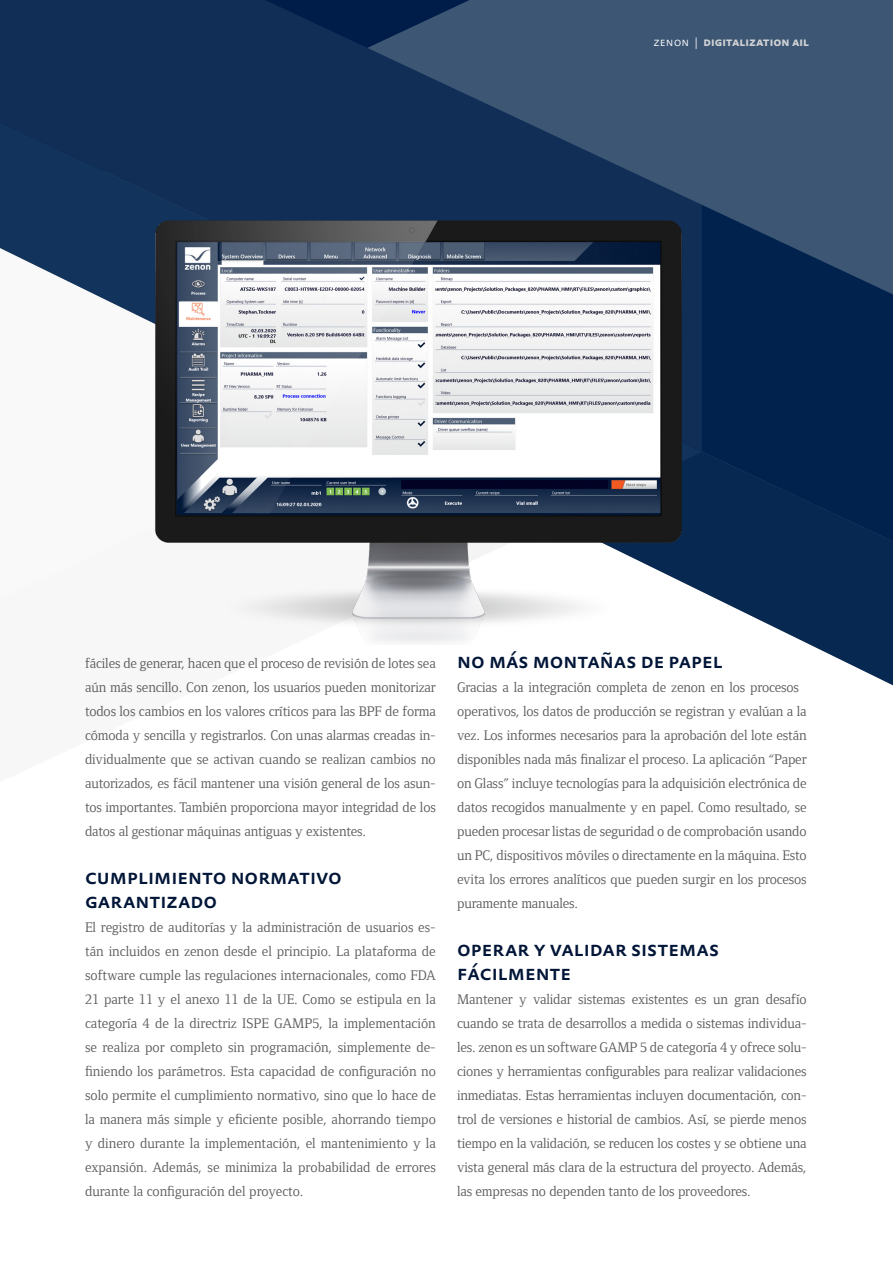
<style>
.page{position:relative;width:893px;height:1263px;background:#fff}
.page>*{position:absolute;margin:0;border:0;box-sizing:border-box;transform-origin:0 0}
.subheadlines_in_copy{font:500 21px/24px "DTL Prokyon TOT Caps";color:#001537}
.copy_justified{font:14.25px/24px "Foundry Form Serif";letter-spacing:-.01em;color:#57585a;text-align:justify}
.t1{font:700 12px "DTL Prokyon TOT Caps";letter-spacing:.005em;color:#d1d2d4}
.s1{font-weight:300;color:#fff}
</style>
<div class="page">
<div style="left:702px;top:0;width:179px;height:205px;background:#3c5674"></div>
<svg style="left:710px;top:205px;width:183px;height:247px;background:#0b2b53"></svg>
<svg style="left:710px;top:452px;width:183px;height:233px;fill:#072851"></svg>
<svg style="left:0;top:0;width:702px;height:283px;background:#1e3b5f"></svg>
<svg style="left:71px;top:283px;width:56px;height:28px"></svg>
<img style="left:127px;top:178px;width:583px;height:465px">
<p class="t1" style="left:654px;top:34px;width:145px"><span class="s1">zenon |</span> Digitalization AIL</p>
<p class="copy_justified" style="left:85px;top:651px;width:352px">fáciles de generar, hacen que el proceso de revisión de lotes sea aún más sencillo. Con zenon, los usuarios pueden monitorizar todos los cambios en los valores críticos para las BPF de forma cómoda y sencilla y registrarlos. Con unas alarmas creadas in&shy;dividualmente que se activan cuando se realizan cambios no autorizados, es fácil mantener una visión general de los asun&shy;tos importantes. También proporciona mayor integridad de los datos al gestionar máquinas antiguas y existentes.</p>
<p class="subheadlines_in_copy" style="left:85px;top:864px;width:258px">Cumplimiento normativo garantizado</p>
<p class="copy_justified" style="left:85px;top:915px;width:352px">El registro de auditorías y la administración de usuarios es&shy;tán incluidos en zenon desde el principio. La plataforma de software cumple las regulaciones internacionales, como FDA 21 parte 11 y el anexo 11 de la UE. Como se estipula en la categoría 4 de la directriz ISPE GAMP5, la implementación se realiza por completo sin programación, simplemente de&shy;finiendo los parámetros. Esta capacidad de configuración no solo permite el cumplimiento normativo, sino que lo hace de la manera más simple y eficiente posible, ahorrando tiempo y dinero durante la implementación, el mantenimiento y la expansión. Además, se minimiza la probabilidad de errores durante la configuración del proyecto.</p>
<p class="subheadlines_in_copy" style="left:457px;top:648px;width:223px">No más montañas de pape</p>
<p class="subheadlines_in_copy" style="left:713px;top:648px;width:12px">l</p>
<p class="copy_justified" style="left:457px;top:675px;width:351px;text-align:left">Gracias a la integración completa de zenon en los procesos operativos, los datos de producción se registran y evalúan a la vez. Los informes necesarios para la aprobación del lote están disponibles nada más finalizar el proceso. La aplicación “Paper on Glass” incluye tecnologías para la adquisición electrónica de datos recogidos manualmente y en papel. Como resultado, se pueden procesar listas de seguridad o de comprobación usando un PC, dispositivos móviles o directamente en la máquina. Esto evita los errores analíticos que pueden surgir en los procesos puramente manuales.</p>
<p class="subheadlines_in_copy" style="left:457px;top:936px;width:13px">Operar</p>
<p class="subheadlines_in_copy" style="left:457px;top:936px;width:263px;text-indent:77px">y validar siste mas fácilmente</p>
<p class="copy_justified" style="left:457px;top:987px;width:351px">Mantener y validar sistemas existentes es un gran desafío cuando se trata de desarrollos a medida o sistemas individua&shy;les. zenon es un software GAMP 5 de categoría 4 y ofrece solu&shy;ciones y herramientas configurables para realizar validaciones inmediatas. Estas herramientas incluyen documentación, con&shy;trol de versiones e historial de cambios. Así, se pierde menos tiempo en la validación, se reducen los costes y se obtiene una vista general más clara de la estructura del proyecto. Además, las empresas no dependen tanto de los proveedores.</p>
</div>
